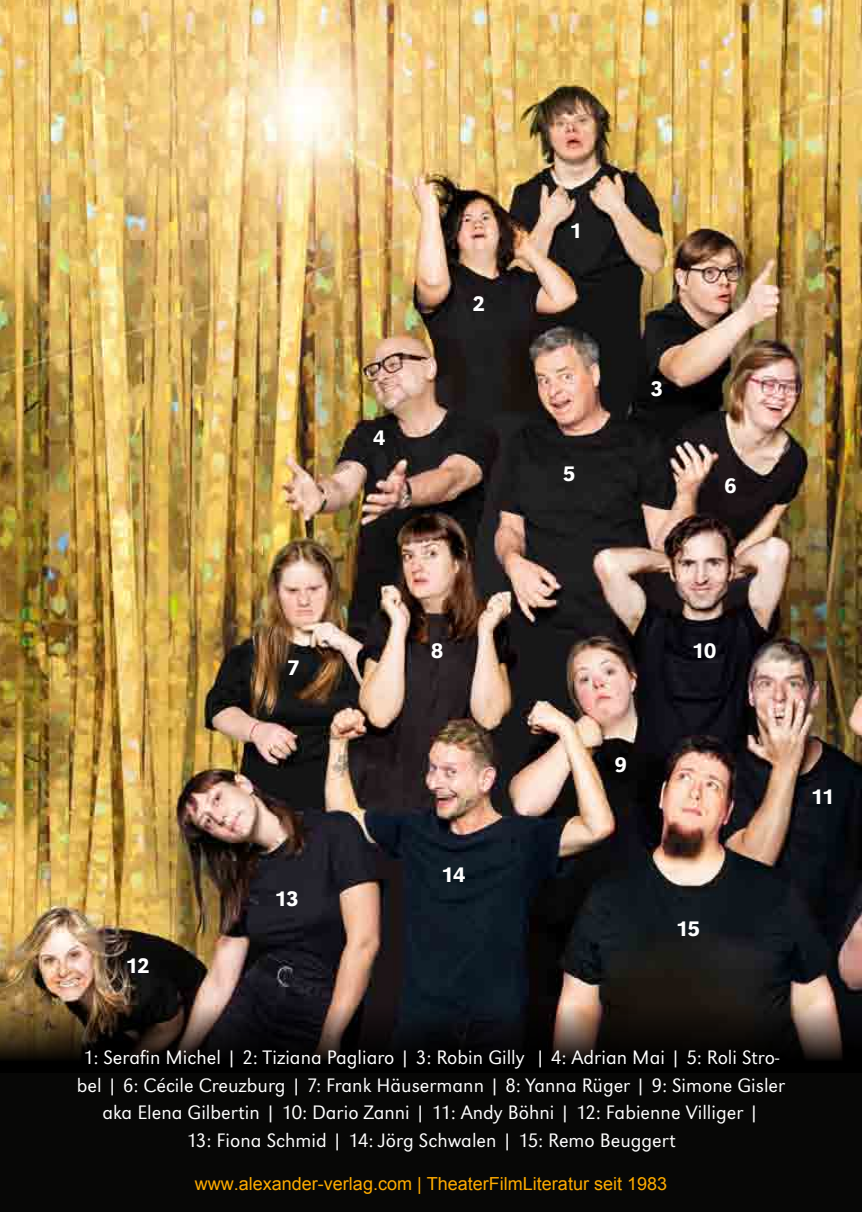
<style>
.page{position:relative;width:862px;height:1212px;background:#fff}
.page>*{position:absolute;margin:0;border:0;box-sizing:border-box;transform-origin:0 0}
.t1{font:500 21.82px "URW Grotesk T";letter-spacing:-.05em;color:#fff}
.t2{font:300 20.25px/27.4px "URW Grotesk T";color:#fff;text-align:center}
.t3{font:18px "Arial";color:#ffab00}
</style>
<div class="page">
<img style="left:0;top:0;width:861px;height:1001px">
<div style="left:0;top:1061px;width:861px;height:151px;background:#070706"></div>
<svg style="left:0;top:1001px;width:861px;height:60px;background:#251e19"></svg>
<p class="t1" style="left:372px;top:425px;width:14px">4</p>
<p class="t1" style="left:472px;top:291px;width:14px">2</p>
<p class="t1" style="left:569px;top:218px;width:14px">1</p>
<p class="t1" style="left:562px;top:461px;width:14px">5</p>
<p class="t1" style="left:650px;top:376px;width:14px">3</p>
<p class="t1" style="left:723px;top:473px;width:14px">6</p>
<p class="t1" style="left:287px;top:655px;width:14px">7</p>
<p class="t1" style="left:430px;top:638px;width:14px">8</p>
<p class="t1" style="left:691px;top:638px;width:26px">10</p>
<p class="t1" style="left:125px;top:953px;width:26px">12</p>
<p class="t1" style="left:274px;top:886px;width:26px">13</p>
<p class="t1" style="left:441px;top:862px;width:26px">14</p>
<p class="t1" style="left:614px;top:752px;width:14px">9</p>
<p class="t1" style="left:675px;top:916px;width:26px">15</p>
<p class="t1" style="left:810px;top:784px;width:25px">11</p>
<p class="t2" style="left:77px;top:1044px;width:709px">1: Serafin Michel | 2: Tiziana Pagliaro | 3: Robin Gilly | 4: Adrian Mai | 5: Roli Stro&shy;bel | 6: Cécile Creuzburg | 7: Frank Häusermann | 8: Yanna Rüger | 9: Simone Gisler aka Elena Gilbertin | 10: Dario Zanni | 11: Andy Böhni | 12: Fabienne Villiger |<br>13: Fiona Schmid | 14: Jörg Schwalen | 15: Remo Beuggert</p>
<p class="t3" style="left:195px;top:1171px;width:473px">www.alexander-verlag.com | TheaterFilmLiteratur seit 1983</p>
</div>
